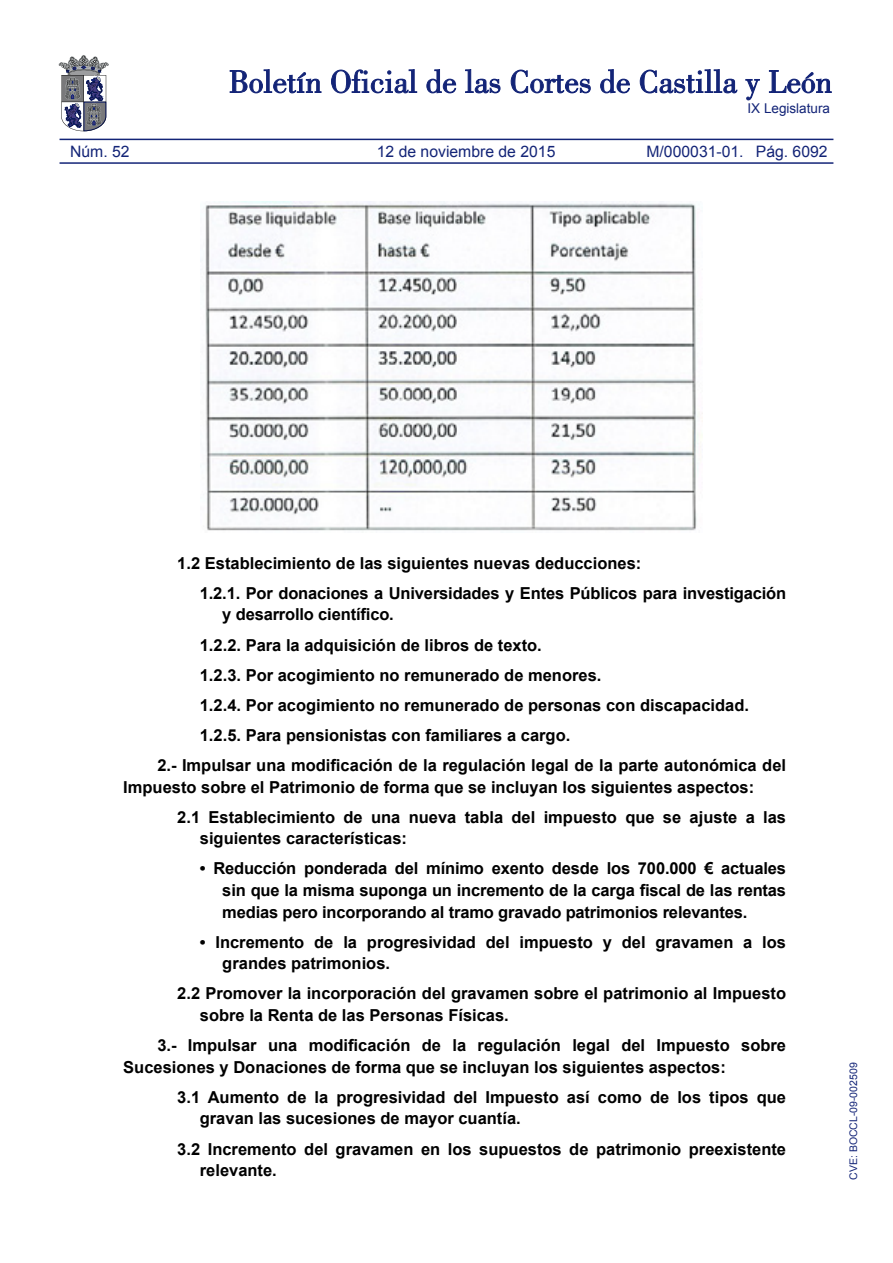
<style>
.page{position:relative;width:893px;height:1263px;background:#fff}
.page>*{position:absolute;margin:0;border:0;box-sizing:border-box;transform-origin:0 0}
.NormalResaltado{font:700 16.5px/21.6px "Arial";color:#000}
.E_Referencia{font:15.75px "Arial";color:#132477}
.t1{font:13.5px "Arial";color:#132477}
.t2{font:10.5px "Arial";color:#132477}
</style>
<div class="page">
<svg style="left:230px;top:69px;width:91px;height:24px"></svg>
<svg style="left:331px;top:69px;width:86px;height:24px"></svg>
<svg style="left:426px;top:69px;width:30px;height:24px"></svg>
<svg style="left:465px;top:69px;width:35px;height:24px"></svg>
<svg style="left:511px;top:70px;width:80px;height:23px"></svg>
<svg style="left:600px;top:69px;width:30px;height:24px"></svg>
<svg style="left:640px;top:69px;width:97px;height:24px"></svg>
<svg style="left:745px;top:79px;width:15px;height:21px"></svg>
<svg style="left:769px;top:70px;width:63px;height:23px"></svg>
<svg style="left:59px;top:55px;width:50px;height:76px"></svg>
<hr style="left:60px;top:162px;width:773px;height:2px;background:#132477">
<hr style="left:60px;top:139px;width:773px;height:1px;background:#132477">
<img style="left:201px;top:202px;width:501px;height:329px">
<p class="t1" style="left:747px;top:100px;width:84px">IX Legislatura</p>
<p class="E_Referencia" style="left:70px;top:141px;width:61px">Núm. 52</p>
<p class="E_Referencia" style="left:377px;top:141px;width:180px">12 de noviembre de 2015</p>
<p class="E_Referencia" style="left:646px;top:141px;width:183px">M/000031-01. Pág. 6092</p>
<p class="NormalResaltado" style="left:177px;top:553px;width:466px">1.2 Establecimiento de las siguientes nuevas deducciones:</p>
<p class="NormalResaltado" style="left:222px;top:583px;width:565px;text-indent:-23px">1.2.1. Por donaciones a Universidades y Entes Públicos para investigación y desarrollo científico.</p>
<p class="NormalResaltado" style="left:200px;top:634px;width:344px">1.2.2. Para la adquisición de libros de texto.</p>
<p class="NormalResaltado" style="left:200px;top:664px;width:403px">1.2.3. Por acogimiento no remunerado de menores.</p>
<p class="NormalResaltado" style="left:200px;top:695px;width:551px">1.2.4. Por acogimiento no remunerado de personas con discapacidad.</p>
<p class="NormalResaltado" style="left:200px;top:725px;width:372px">1.2.5. Para pensionistas con familiares a cargo.</p>
<p class="NormalResaltado" style="left:123px;top:755px;width:664px;text-indent:34px">2.- Impulsar una modificación de la regulación legal de la parte autonómica del<br>Impuesto sobre el Patrimonio de forma que se incluyan los siguientes aspectos:</p>
<p class="NormalResaltado" style="left:200px;top:806px;width:588px;text-indent:-23px">2.1 Establecimiento de una nueva tabla del impuesto que se ajuste a las siguientes características:</p>
<p class="NormalResaltado" style="left:222px;top:858px;width:565px;text-align:justify;text-indent:-23px">• Reducción ponderada del mínimo exento desde los 700.000 € actuales sin que la misma suponga un incremento de la carga fiscal de las rentas medias pero incorporando al tramo gravado patrimonios relevantes.</p>
<p class="NormalResaltado" style="left:222px;top:931px;width:565px;text-indent:-23px">• Incremento de la progresividad del impuesto y del gravamen a los grandes patrimonios.</p>
<p class="NormalResaltado" style="left:200px;top:983px;width:588px;text-indent:-23px">2.2 Promover la incorporación del gravamen sobre el patrimonio al Impuesto sobre la Renta de las Personas Físicas.</p>
<p class="NormalResaltado" style="left:123px;top:1035px;width:664px;text-indent:34px">3.- Impulsar una modificación de la regulación legal del Impuesto sobre<br>Sucesiones y Donaciones de forma que se incluyan los siguientes aspectos:</p>
<p class="NormalResaltado" style="left:200px;top:1087px;width:588px;text-indent:-23px">3.1 Aumento de la progresividad del Impuesto así como de los tipos que gravan las sucesiones de mayor cuantía.</p>
<p class="NormalResaltado" style="left:200px;top:1138px;width:588px;text-indent:-23px">3.2 Incremento del gravamen en los supuestos de patrimonio preexistente relevante.</p>
<p class="t2" style="left:847px;top:1180px;width:119px;rotate:-90deg">CVE: BOCCL-09-002509</p>
</div>
